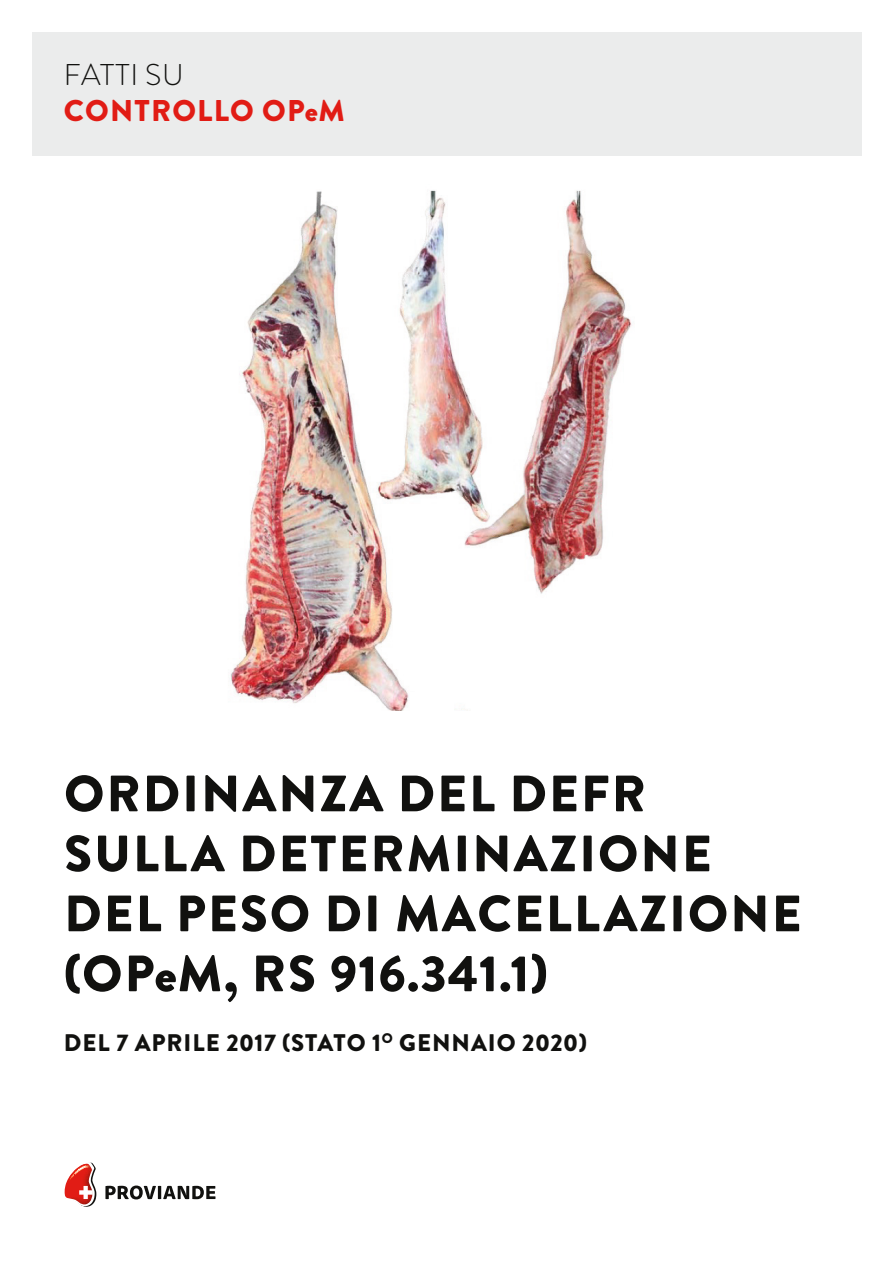
<style>
.page{position:relative;width:893px;height:1263px;background:#fff}
.page>*{position:absolute;margin:0;border:0;box-sizing:border-box;transform-origin:0 0}
.t1{font:900 51px/60px "Brandon Grotesque";letter-spacing:.04em;color:#11110f}
.t2{font:900 30px "Brandon Grotesque";letter-spacing:.04em;color:#e11c15}
.t3{font:300 30px "Brandon Grotesque";letter-spacing:.02em;color:#11110f}
.t4{font:900 24px "Brandon Grotesque";letter-spacing:.04em;color:#11110f}
</style>
<div class="page">
<div style="left:32px;top:32px;width:829px;height:123px;background:#ebecec"></div>
<svg style="left:64px;top:1162px;width:32px;height:45px"></svg>
<svg style="left:105px;top:1185px;width:110px;height:14px"></svg>
<img style="left:231px;top:190px;width:401px;height:521px">
<img style="left:410px;top:692px;width:222px;height:19px">
<p class="t3" style="left:64px;top:54px;width:121px">FATTI SU</p>
<p class="t2" style="left:64px;top:89px;width:282px">CONTROLLO OPeM</p>
<p class="t1" style="left:64px;top:764px;width:739px">ORDINANZA DEL DEFR<br>SULLA DETERMINAZIONE<br>DEL PESO DI MACELLAZIONE (OPeM, RS 916.341.1)</p>
<p class="t4" style="left:64px;top:1026px;width:524px">DEL 7 APRILE 2017 (STATO 1<sup>O</sup> GENNAIO 2020)</p>
</div>
